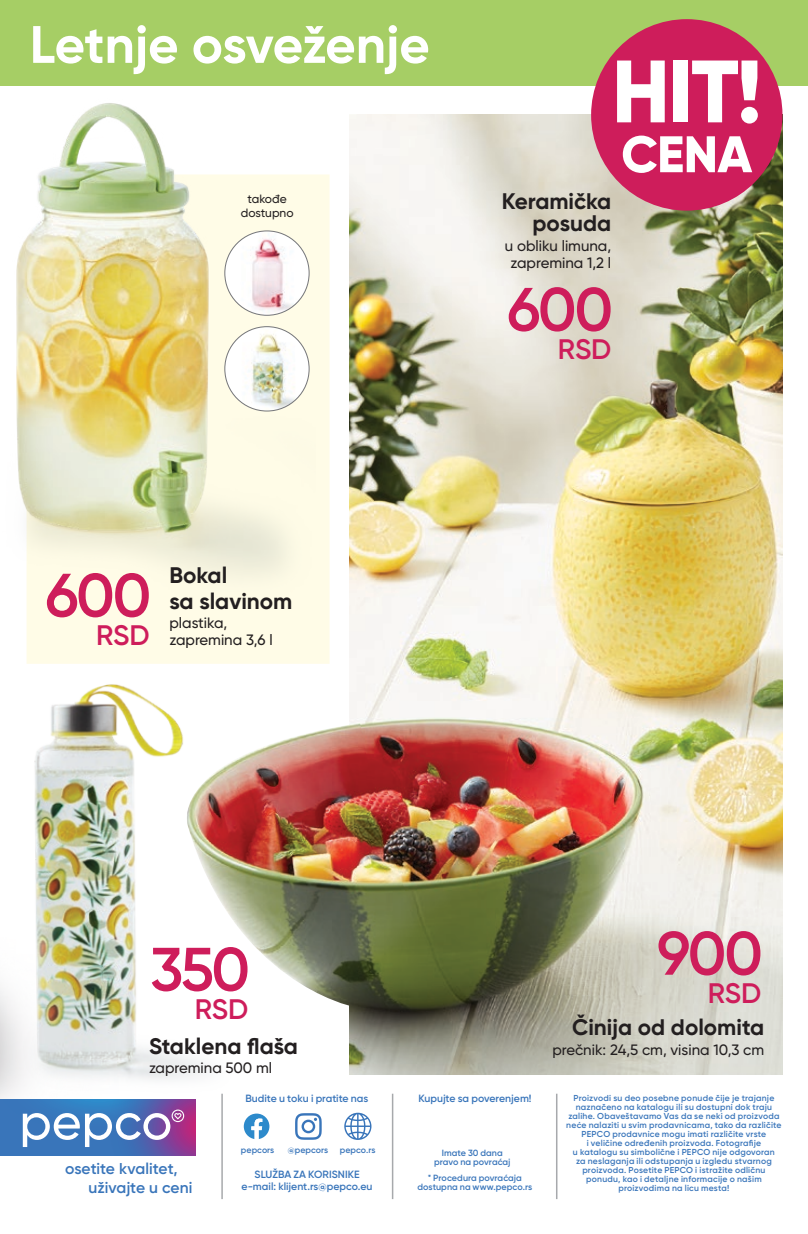
<style>
.page{position:relative;width:808px;height:1234px;background:#fff}
.page>*{position:absolute;margin:0;border:0;box-sizing:border-box;transform-origin:0 0}
.t1{font:800 88.2px "Gilroy";color:#fff}
.t2{font:600 61.2px "Gilroy";letter-spacing:-.04em;color:#ce1d5b}
.t3{font:700 52.5px "Gilroy";letter-spacing:-.01em;color:#fff}
.t4{font:800 51.3px "Gilroy";color:#fff}
.t5{font:600 28.2px "Gilroy";letter-spacing:-.01em;color:#ce1d5b}
.t6{font:700 22.5px/22.5px "Gilroy";color:#231f20;text-align:right}
.t7{font:600 15.6px/18.6px "Gilroy";color:#3975ba}
.t8{font:500 15px/16.8px "Gilroy";color:#231f20;text-align:center}
.t9{font:500 12px/13.5px "Gilroy";color:#231f20;text-align:center}
.t10{font:600 10.5px/12px "Gilroy";color:#3975ba;text-align:center}
.t11{font:600 9px/9px "Gilroy";letter-spacing:.005em;color:#3975ba;text-align:center}
.t12{font:600 8.85px "Gilroy";letter-spacing:.005em;color:#3975ba}
.t13{font:600 8.7px/9px "Gilroy";letter-spacing:.025em;color:#3975ba;text-align:center}
</style>
<div class="page">
<div style="left:267px;top:174px;width:63px;height:489px;background:#fffce7"></div>
<img style="left:16px;top:103px;width:299px;height:540px">
<img style="left:225px;top:231px;width:84px;height:84px;border-radius:42px">
<img style="left:225px;top:326px;width:83px;height:85px">
<img style="left:350px;top:115px;width:432px;height:959px">
<img style="left:267px;top:722px;width:167px;height:288px">
<div style="left:0;top:0;width:808px;height:85px;background:#a6ce65"></div>
<img style="left:0;top:1095px;width:52px;height:61px">
<img style="left:0;top:579px;width:267px;height:516px">
<div style="left:591px;top:19px;width:191px;height:191px;background:#ce1d5b;border-radius:50%"></div>
<hr style="left:392px;top:1093px;width:1px;height:105px;background:#a7a9ac">
<hr style="left:221px;top:1093px;width:2px;height:105px;background:#a7a9ac">
<hr style="left:556px;top:1093px;width:1px;height:105px;background:#a7a9ac">
<svg style="left:0;top:1098px;width:195px;height:57px;background:#6b82bf"></svg>
<svg style="left:344px;top:1112px;width:27px;height:27px"></svg>
<svg style="left:244px;top:1113px;width:25px;height:25px"></svg>
<svg style="left:295px;top:1113px;width:27px;height:26px"></svg>
<h3 class="t3" style="left:30px;top:12px;width:401px">Letnje osveženje</h3>
<h1 class="t1" style="left:612px;top:36px;width:152px">HIT!</h1>
<h3 class="t4" style="left:621px;top:122px;width:132px">CENA</h3>
<h3 class="t9" style="left:241px;top:192px;width:54px">takođe dostupno</h3>
<h3 class="t6" style="left:502px;top:190px;width:111px">Keramička posuda</h3>
<h3 class="t8" style="left:505px;top:237px;width:108px">u obliku limuna, zapremina 1,2 l</h3>
<h2 class="t2" style="left:45px;top:557px;width:107px">600</h2>
<h3 class="t5" style="left:96px;top:617px;width:55px">RSD</h3>
<h3 class="t6" style="left:169px;top:562px;width:124px;line-height:25.2px;text-align:left">Bokal<br>sa slavinom</h3>
<h3 class="t8" style="left:169px;top:614px;width:105px;text-align:left">plastika, zapremina 3,6 l</h3>
<h2 class="t2" style="left:150px;top:931px;width:101px">350</h2>
<h3 class="t5" style="left:195px;top:991px;width:55px">RSD</h3>
<h3 class="t6" style="left:149px;top:1034px;width:150px">Staklena flaša</h3>
<h3 class="t8" style="left:149px;top:1059px;width:125px">zapremina 500 ml</h3>
<h2 class="t2" style="left:507px;top:271px;width:107px">600</h2>
<h3 class="t5" style="left:558px;top:331px;width:55px">RSD</h3>
<h2 class="t2" style="left:657px;top:915px;width:107px">900</h2>
<h3 class="t5" style="left:708px;top:975px;width:55px">RSD</h3>
<h3 class="t6" style="left:572px;top:1015px;width:194px">Činija od dolomita</h3>
<h3 class="t8" style="left:552px;top:1040px;width:213px">prečnik: 24,5 cm, visina 10,3 cm</h3>
<h3 class="t7" style="left:89px;top:1158px;width:105px;text-indent:-24px">osetite kvalitet, uživajte u ceni</h3>
<p class="t10" style="left:245px;top:1092px;width:124px">Budite u toku i pratite nas</p>
<p class="t10" style="left:418px;top:1092px;width:115px">Kupujte sa poverenjem!</p>
<p class="t12" style="left:288px;top:1143px;width:42px">@pepcors</p>
<p class="t12" style="left:241px;top:1144px;width:35px">pepcors</p>
<p class="t12" style="left:340px;top:1143px;width:37px">pepco.rs</p>
<p class="t11" style="left:434px;top:1147px;width:78px">Imate 30 dana pravo na povraćaj</p>
<p class="t11" style="left:417px;top:1173px;width:116px">* Procedura povraćaja dostupna na www.pepco.rs</p>
<p class="t10" style="left:242px;top:1168px;width:132px">SLUŽBA ZA KORISNIKE e-mail: klijent.rs@pepco.eu</p>
<p class="t13" style="left:566px;top:1093px;width:217px">Proizvodi su deo posebne ponude čije je trajanje naznačeno na katalogu ili su dostupni dok traju zalihe. Obaveštavamo Vas da se neki od proizvoda neće nalaziti u svim prodavnicama, tako da različite PEPCO prodavnice mogu imati različite vrste<br>i veličine određenih proizvoda. Fotografije<br>u katalogu su simbolične i PEPCO nije odgovoran<br>za neslaganja ili odstupanja u izgledu stvarnog proizvoda. Posetite PEPCO i istražite odličnu ponudu, kao i detaljne informacije o našim proizvodima na licu mesta!</p>
</div>
